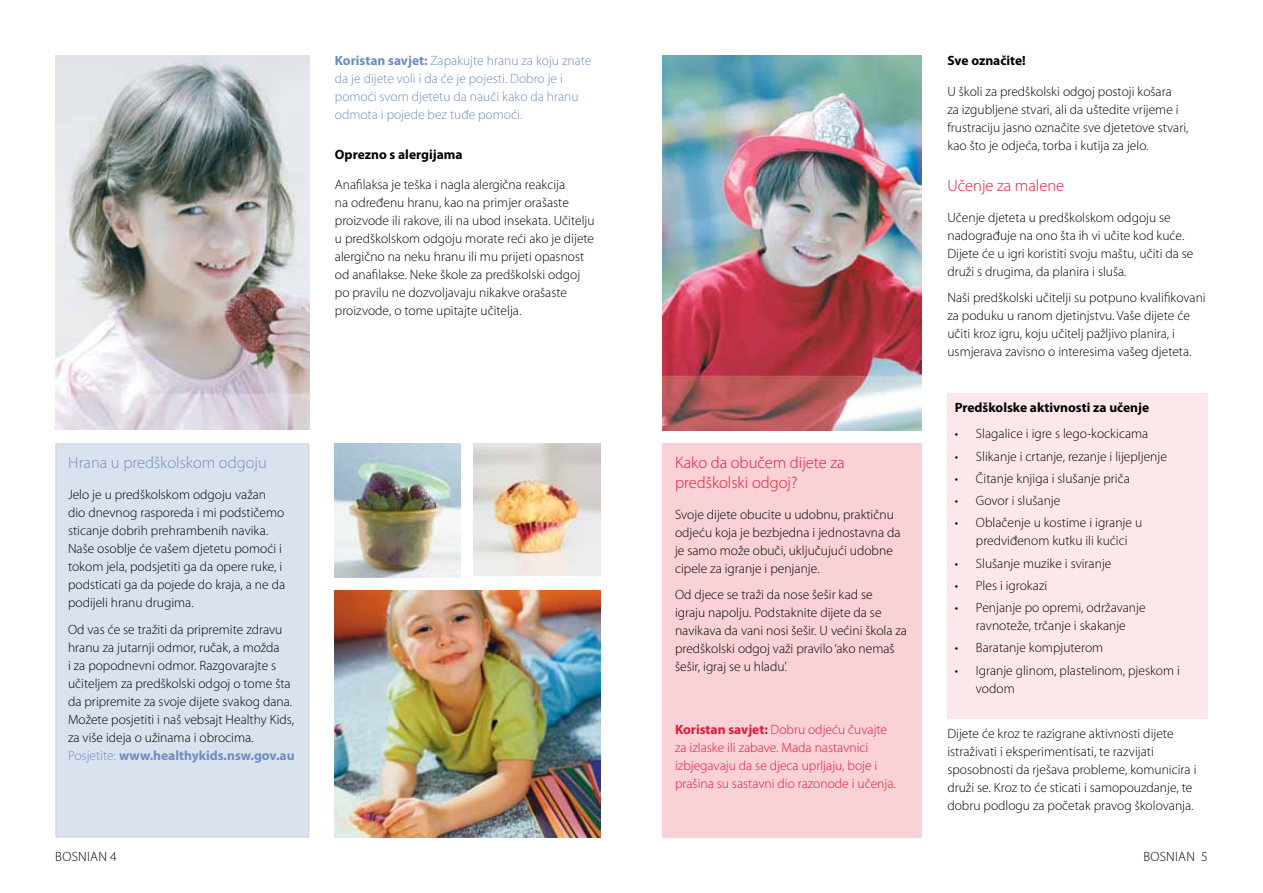
<style>
.page{position:relative;width:1263px;height:893px;background:#fff}
.page>*{position:absolute;margin:0;border:0;box-sizing:border-box;transform-origin:0 0}
.t1{font:300 16.5px/19.8px "Myriad Pro";color:#e31837}
.t2{font:300 16.5px "Myriad Pro";color:#6f8cc0}
.t3{font:300 13.5px/18px "Myriad Pro";color:#000}
.t4{font:300 13.5px/18px "Myriad Pro";color:#6f8cc0}
.t5{font:300 13.5px/18px "Myriad Pro";color:#e31837}
.t6{font:700 13.5px "Myriad Pro";color:#000}
.t7{font:300 13.5px "Myriad Pro";letter-spacing:.02em;color:#000}
.s1{font-weight:700}
.s2{color:#6f8cc0}
.s3{font-weight:700;color:#6f8cc0}
</style>
<div class="page">
<img style="left:55px;top:55px;width:254px;height:374px">
<div style="left:55px;top:443px;width:254px;height:395px;background:#dbe2ef;border:2px solid #ccd7e9"></div>
<img style="left:335px;top:443px;width:125px;height:134px">
<img style="left:473px;top:443px;width:128px;height:133px">
<img style="left:335px;top:590px;width:266px;height:248px">
<div style="left:662px;top:443px;width:260px;height:395px;background:#f9d1d7"></div>
<img style="left:662px;top:55px;width:260px;height:376px">
<div style="left:947px;top:393px;width:261px;height:326px;background:#fce8eb"></div>
<p class="t4" style="left:335px;top:52px;width:258px"><span class="s1">Koristan savjet:</span> Zapakujte hranu za koju znate da je dijete voli i da će je pojesti. Dobro je i pomoći svom djetetu da nauči kako da hranu odmota i pojede bez tuđe pomoći.</p>
<p class="t6" style="left:335px;top:145px;width:129px">Oprezno s alergijama</p>
<p class="t3" style="left:335px;top:176px;width:261px">Anafilaksa je teška i nagla alergična reakcija<br>na određenu hranu, kao na primjer orašaste proizvode ili rakove, ili na ubod insekata. Učitelju u predškolskom odgoju morate reći ako je dijete alergično na neku hranu ili mu prijeti opasnost od anafilakse. Neke škole za predškolski odgoj po pravilu ne dozvoljavaju nikakve orašaste proizvode, o tome upitajte učitelja.</p>
<p class="t2" style="left:68px;top:453px;width:200px">Hrana u predškolskom odgoju</p>
<p class="t3" style="left:68px;top:486px;width:219px">Jelo je u predškolskom odgoju važan dio dnevnog rasporeda i mi podstičemo sticanje dobrih prehrambenih navika.<br>N aše osoblje će vašem djetetu pomoći i tokom jela, podsjetiti ga da opere ruke, i podsticati ga da pojede do kraja, a ne da podijeli hranu drugima.</p>
<p class="t3" style="left:68px;top:620px;width:228px">Od vas će se tražiti da pripremite zdravu hranu za jutarnji odmor, ručak, a možda<br>i za popodnevni odmor. Razgovarajte s učiteljem za predškolski odgoj o tome šta da pripremite za svoje dijete svakog dana.<br>Možete posjetiti i naš vebsajt Healthy Kids, za više ideja o užinama i obrocima.<br><span class="s2">Posjetite:</span> <span class="s3">www.healthykids.nsw.gov.au</span></p>
<p class="t1" style="left:675px;top:453px;width:171px">Kako da obučem dijete za predškolski odgoj?</p>
<p class="t3" style="left:675px;top:505px;width:227px">Svoje dijete obucite u udobnu, praktičnu odjeću koja je bezbjedna i jednostavna da je samo može obuči, uključujući udobne cipele za igranje i penjanje.</p>
<p class="t3" style="left:675px;top:586px;width:233px">Od djece se traži da nose šešir kad se<br>igraju napolju. Podstaknite dijete da se navikava da vani nosi šešir. U većini škola za predškolski odgoj važi pravilo ‘ako nemaš šešir, igraj se u hladu’.</p>
<p class="t5" style="left:675px;top:720px;width:222px"><span class="s1">Koristan savjet:</span> Dobru odjeću čuvajte za izlaske ili zabave. Mada nastavnici izbjegavaju da se djeca uprljaju, boje i prašina su sastavni dio razonode i učenja.</p>
<p class="t6" style="left:947px;top:52px;width:80px">Sve označite!</p>
<p class="t3" style="left:947px;top:83px;width:243px">U školi za predškolski odgoj postoji košara<br>za izgubljene stvari, ali da uštedite vrijeme i frustraciju jasno označite sve djetetove stvari, kao što je odjeća, torba i kutija za jelo.</p>
<p class="t1" style="left:947px;top:176px;width:118px">Učenje za malene</p>
<p class="t3" style="left:947px;top:208px;width:248px">Učenje djeteta u predškolskom odgoju se nadograđuje na ono šta ih vi učite kod kuće.<br>Dijete će u igri koristiti svoju maštu, učiti da se druži s drugima, da planira i sluša.</p>
<p class="t3" style="left:947px;top:289px;width:260px">Naši predškolski učitelji su potpuno kvalifikovani za poduku u ranom djetinjstvu. Vaše dijete će učiti kroz igru, koju učitelj pažljivo planira, i usmjerava zavisno o interesima vašeg djeteta.</p>
<p class="t6" style="left:955px;top:399px;width:196px">Predškolske aktivnosti za učenje</p>
<p class="t3" style="left:955px;top:425px;width:195px">• Slagalice i igre s lego-kockicama</p>
<p class="t3" style="left:955px;top:447px;width:214px">• Slikanje i crtanje, rezanje i lijepljenje</p>
<p class="t3" style="left:955px;top:469px;width:177px">• Čitanje knjiga i slušanje priča</p>
<p class="t3" style="left:955px;top:492px;width:107px">• Govor i slušanje</p>
<p class="t3" style="left:955px;top:514px;width:189px;text-align:center">• Oblačenje u kostime i igranje u predviđenom kutku ili kućici</p>
<p class="t3" style="left:955px;top:554px;width:158px">• Slušanje muzike i sviranje</p>
<p class="t3" style="left:955px;top:576px;width:94px">• Ples i igrokazi</p>
<p class="t3" style="left:955px;top:598px;width:192px;text-align:center">• Penjanje po opremi, održavanje ravnoteže, trčanje i skakanje</p>
<p class="t3" style="left:955px;top:639px;width:150px">• Baratanje kompjuterom</p>
<p class="t3" style="left:976px;top:661px;width:206px;text-indent:-21px">• Igranje glinom, plastelinom, pjeskom i vodom</p>
<p class="t3" style="left:947px;top:724px;width:251px">Dijete će kroz te razigrane aktivnosti dijete istraživati i eksperimentisati, te razvijati sposobnosti da rješava probleme, komunicira i druži se. Kroz to će sticati i samopouzdanje, te dobru podlogu za početak pravog školovanja.</p>
<p class="t7" style="left:55px;top:848px;width:63px">bosnian 4</p>
<p class="t7" style="left:1143px;top:848px;width:66px">bosnian 5</p>
</div>
